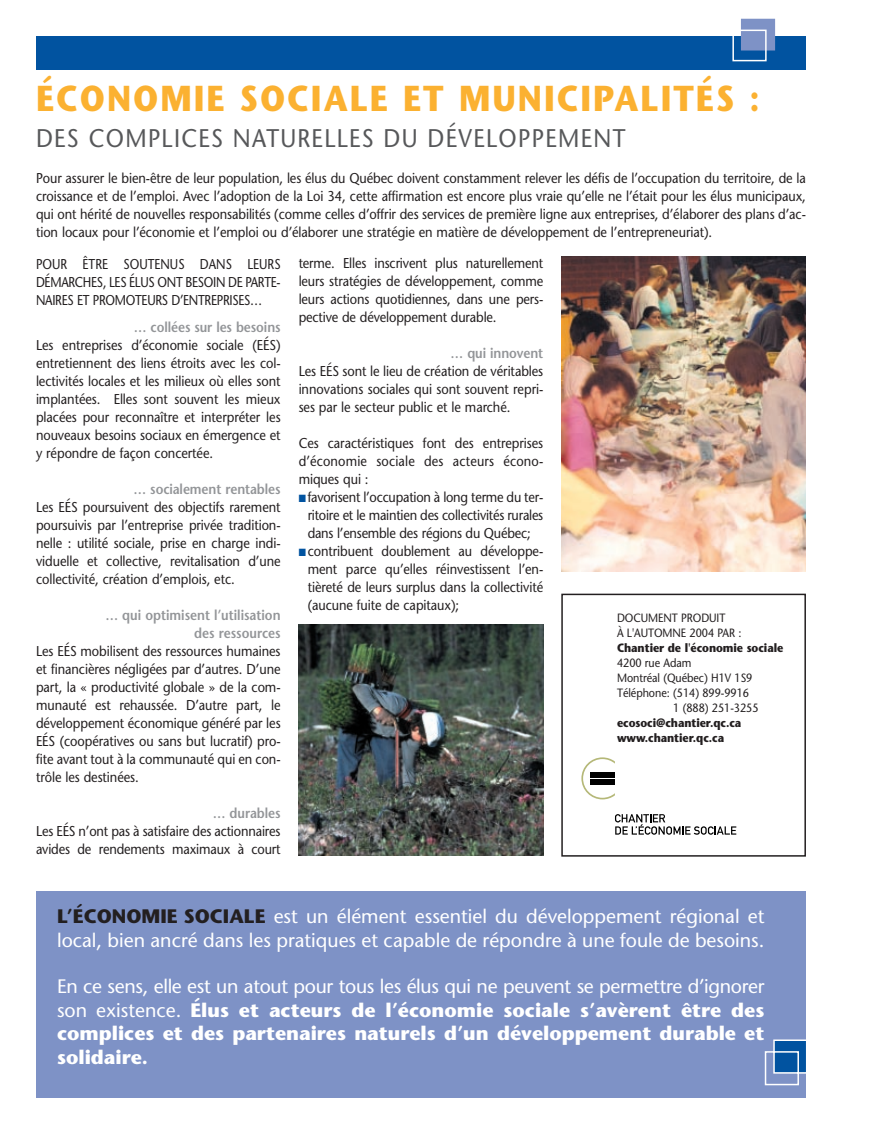
<style>
.page{position:relative;width:878px;height:1134px;background:#fff}
.page>*{position:absolute;margin:0;border:0;box-sizing:border-box;transform-origin:0 0}
.t1{font:700 36px "Stone Sans";letter-spacing:.065em;color:#fbb131;scale:.9 1}
.t2{font:25.5px "Stone Sans";letter-spacing:.055em;color:#57585a;scale:.9 1}
.t3{font:700 19.5px/23.4px "Stone Sans";color:#fff;text-align:justify}
.t4{font:19.5px/23.4px "Stone Sans";color:#fff}
.t5{font:14.25px/18px "Stone Sans";letter-spacing:-.005em;color:#231f20;text-align:justify;scale:.9 1}
.t6{font:600 14.25px/18px "Stone Sans";letter-spacing:-.005em;color:#939598;text-align:right;scale:.9 1}
.t7{font:14.25px/18px "Stone Sans";letter-spacing:-.005em;color:#231f20;text-align:justify;scale:.85 1}
.t8{font:12px/15px "Stone Sans";letter-spacing:-.005em;color:#231f20;scale:.9 1}
.t9{font:700 12px/15px "Stone Sans";letter-spacing:-.005em;color:#231f20;scale:.9 1}
.s1{color:#0153a0}
.s2{font-weight:700;color:#231f20}
.s3{font-weight:400}
</style>
<div class="page">
<div style="left:36px;top:891px;width:770px;height:207px;background:#7e92c6"></div>
<div style="left:561px;top:594px;width:245px;height:263px;border:2px solid #231f20"></div>
<div style="left:36px;top:36px;width:770px;height:34px;background:#0153a0"></div>
<div style="left:741px;top:19px;width:33px;height:31px;background:#7e92c6"></div>
<div style="left:741px;top:19px;width:34px;height:32px;border:2px solid #7e92c6"></div>
<div style="left:732px;top:30px;width:34px;height:31px;border:2px solid #fff"></div>
<svg style="left:581px;top:757px;width:34px;height:42px"></svg>
<div style="left:590px;top:772px;width:25px;height:5px;background:#000"></div>
<div style="left:590px;top:780px;width:25px;height:5px;background:#000"></div>
<svg style="left:615px;top:814px;width:121px;height:21px"></svg>
<img style="left:298px;top:625px;width:245px;height:231px">
<img style="left:561px;top:256px;width:245px;height:315px">
<svg style="left:764px;top:1039px;width:42px;height:47px"></svg>
<h1 class="t1" style="left:36px;top:84px;width:805px">ÉCONOMIE SOCIALE ET MUNICIPALITÉS :</h1>
<h2 class="t2" style="left:36px;top:128px;width:656px">DES COMPLICES NATURELLES DU DÉVELOPPEMENT</h2>
<p class="t5" style="left:36px;top:170px;width:857px">Pour assurer le bien-être de leur population, les élus du Québec doivent constamment relever les défis de l’occupation du territoire, de la croissance et de l’emploi. Avec l’adoption de la Loi 34, cette affirmation est encore plus vraie qu’elle ne l’était pour les élus municipaux, qui ont hérité de nouvelles responsabilités (comme celles d’offrir des services de première ligne aux entreprises, d’élaborer des plans d’ac&shy;tion locaux pour l’économie et l’emploi ou d’élaborer une stratégie en matière de développement de l’entrepreneuriat).</p>
<p class="t7" style="left:36px;top:256px;width:289px">POUR ÊTRE SOUTENUS DANS LEURS DÉMARCHES, LES ÉLUS ONT BESOIN DE PARTE-NAIRES ET PROMOTEURS D’ENTREPRISES…</p>
<p class="t6" style="left:134px;top:319px;width:164px">… collées sur les besoins</p>
<p class="t5" style="left:36px;top:337px;width:273px">Les entreprises d’économie sociale (EÉS) entretiennent des liens étroits avec les col&shy;lectivités locales et les milieux où elles sont implantées. Elles sont souvent les mieux placées pour reconnaître et interpréter les nouveaux besoins sociaux en émergence et y répondre de façon concertée.</p>
<p class="t6" style="left:134px;top:481px;width:165px">… socialement rentables</p>
<p class="t5" style="left:36px;top:499px;width:273px">Les EÉS poursuivent des objectifs rarement poursuivis par l’entreprise privée tradition&shy;nelle : utilité sociale, prise en charge indi&shy;viduelle et collective, revitalisation d’une collectivité, création d’emplois, etc.</p>
<p class="t6" style="left:105px;top:607px;width:196px">… qui optimisent l’utilisation des ressources</p>
<p class="t5" style="left:36px;top:643px;width:273px">Les EÉS mobilisent des ressources humaines et financières négligées par d’autres. D’une part, la « productivité globale » de la com&shy;munauté est rehaussée. D’autre part, le développement économique généré par les EÉS (coopératives ou sans but lucratif) pro&shy;fite avant tout à la communauté qui en con&shy;trôle les destinées.</p>
<p class="t6" style="left:213px;top:805px;width:77px">… durables</p>
<p class="t5" style="left:36px;top:823px;width:273px">Les EÉS n’ont pas à satisfaire des actionnaires avides de rendements maximaux à court</p>
<p class="t5" style="left:299px;top:255px;width:273px">terme. Elles inscrivent plus naturellement leurs stratégies de développement, comme leurs actions quotidiennes, dans une pers&shy;pective de développement durable.</p>
<p class="t6" style="left:450px;top:345px;width:104px">… qui innovent</p>
<p class="t5" style="left:298px;top:363px;width:273px">Les EÉS sont le lieu de création de véritables innovations sociales qui sont souvent repri&shy;ses par le secteur public et le marché.</p>
<p class="t5" style="left:299px;top:435px;width:273px">Ces caractéristiques font des entreprises d’économie sociale des acteurs écono&shy;miques qui :</p>
<p class="t5" style="left:308px;top:489px;width:263px;text-indent:-9px"><span class="s1">■</span> favorisent l’occupation à long terme du ter&shy;ritoire et le maintien des collectivités rurales dans l’ensemble des régions du Québec;</p>
<p class="t5" style="left:307px;top:543px;width:263px;text-indent:-9px"><span class="s1">■</span> contribuent doublement au développe&shy;ment parce qu’elles réinvestissent l’en&shy;tièreté de leurs surplus dans la collectivité (aucune fuite de capitaux);</p>
<p class="t8" style="left:617px;top:612px;width:140px">DOCUMENT PRODUIT<br>À L'AUTOMNE 2004 PAR :</p>
<p class="t9" style="left:617px;top:642px;width:186px">Chantier de l'économie sociale</p>
<p class="t8" style="left:617px;top:657px;width:84px">4200 rue Adam</p>
<p class="t8" style="left:617px;top:672px;width:152px">Montréal (Québec) H1V 1S9</p>
<p class="t8" style="left:617px;top:687px;width:148px">Téléphone: (514) 899-9916</p>
<p class="t8" style="left:673px;top:702px;width:96px">1 (888) 251-3255</p>
<p class="t9" style="left:617px;top:717px;width:139px">ecosoci@chantier.qc.ca www.chantier.qc.ca</p>
<h3 class="t4" style="left:57px;top:907px;width:709px"><span class="s2">L’ÉCONOMIE SOCIALE</span> est un élément essentiel du développement régional et local, bien ancré dans les pratiques et capable de répondre à une foule de besoins.</h3>
<p class="t3" style="left:57px;top:977px;width:709px"><span class="s3">En ce sens, elle est un atout pour tous les élus qui ne peuvent se permettre d’ignorer son existence.</span> Élus et acteurs de l’économie sociale s’avèrent être des complices et des partenaires naturels d’un développement durable et solidaire.</p>
</div>
